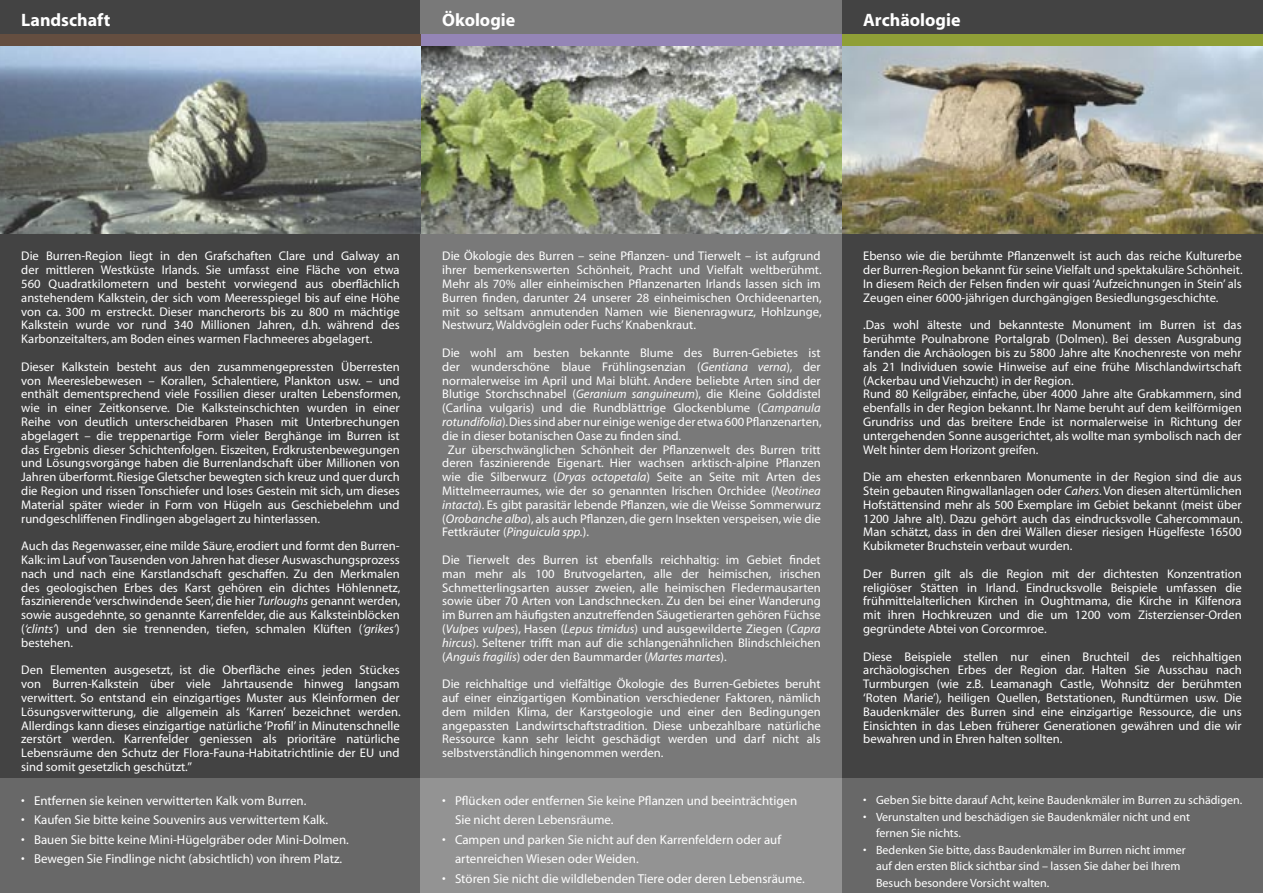
<style>
.page{position:relative;width:1263px;height:893px;background:#fff}
.page>*{position:absolute;margin:0;border:0;box-sizing:border-box;transform-origin:0 0}
.t1{font:700 18px "Myriad";color:#fff}
.t2{font:12.9px/19.5px "Myriad";color:#fff}
.t3{font:12.6px/13.8px "Myriad";color:#fff;text-align:justify}
.t4{font:12px/16.5px "Myriad";color:#fff}
.s1{font-style:italic}
</style>
<div class="page">
<div style="left:0;top:0;width:421px;height:893px;background:#434343"></div>
<div style="left:421px;top:0;width:421px;height:893px;background:#797979"></div>
<div style="left:842px;top:0;width:421px;height:893px;background:#434343"></div>
<svg style="left:0;top:778px;width:1263px;height:115px;background:#767676"></svg>
<div style="left:0;top:34px;width:421px;height:13px;background:#644e40"></div>
<div style="left:421px;top:34px;width:421px;height:13px;background:#9485b6"></div>
<div style="left:842px;top:34px;width:421px;height:13px;background:#8f9f37"></div>
<img style="left:0;top:47px;width:1263px;height:187px">
<p class="t1" style="left:21px;top:11px;width:91px">Landschaft</p>
<p class="t1" style="left:442px;top:11px;width:75px">Ökologie</p>
<p class="t1" style="left:863px;top:11px;width:99px">Archäologie</p>
<p class="t3" style="left:21px;top:250px;width:380px">Die Burren-Region liegt in den Grafschaften Clare und Galway an der mittleren Westküste Irlands. Sie umfasst eine Fläche von etwa 560 Quadratkilometern und besteht vorwiegend aus oberflächlich anstehendem Kalkstein, der sich vom Meeresspiegel bis auf eine Höhe von ca. 300 m erstreckt. Dieser mancherorts bis zu 800 m mächtige Kalkstein wurde vor rund 340 Millionen Jahren, d.h. während des Karbonzeitalters, am Boden eines warmen Flachmeeres abgelagert.</p>
<p class="t3" style="left:21px;top:360px;width:381px">Dieser Kalkstein besteht aus den zusammengepressten Überresten von Meereslebewesen – Korallen, Schalentiere, Plankton usw. – und enthält dementsprechend viele Fossilien dieser uralten Lebensformen, wie in einer Zeitkonserve. Die Kalksteinschichten wurden in einer Reihe von deutlich unterscheidbaren Phasen mit Unterbrechungen abgelagert – die treppenartige Form vieler Berghänge im Burren ist das Ergebnis dieser Schichtenfolgen. Eiszeiten, Erdkrustenbewegungen und Lösungsvorgänge haben die Burrenlandschaft über Millionen von Jahren überformt. Riesige Gletscher bewegten sich kreuz und quer durch die Region und rissen Tonschiefer und loses Gestein mit sich, um dieses Material später wieder in Form von Hügeln aus Geschiebelehm und rundgeschliffenen Findlingen abgelagert zu hinterlassen.</p>
<p class="t3" style="left:21px;top:540px;width:381px">Auch das Regenwasser, eine milde Säure, erodiert und formt den Burren-Kalk: im Lauf von Tausenden von Jahren hat dieser Auswaschungsprozess nach und nach eine Karstlandschaft geschaffen. Zu den Merkmalen des geologischen Erbes des Karst gehören ein dichtes Höhlennetz, faszinierende ‘verschwindende Seen’, die hier <span class="s1">Turloughs</span> genannt werden, sowie ausgedehnte, so genannte Karrenfelder, die aus Kalksteinblöcken (<span class="s1">‘clints’</span>) und den sie trennenden, tiefen, schmalen Klüften (<span class="s1">‘grikes’</span>) bestehen.</p>
<p class="t3" style="left:21px;top:664px;width:381px">Den Elementen ausgesetzt, ist die Oberfläche eines jeden Stückes von Burren-Kalkstein über viele Jahrtausende hinweg langsam verwittert. So entstand ein einzigartiges Muster aus Kleinformen der Lösungsverwitterung, die allgemein als ‘Karren’ bezeichnet werden.<br>Allerdings kann dieses einzigartige natürliche ‘Profil’ in Minutenschnelle zerstört werden. Karrenfelder geniessen als prioritäre natürliche Lebensräume den Schutz der Flora-Fauna-Habitatrichtlinie der EU und sind somit gesetzlich geschützt.’’</p>
<p class="t2" style="left:21px;top:791px;width:287px">• Entfernen sie keinen verwitterten Kalk vom Burren.</p>
<p class="t2" style="left:21px;top:811px;width:308px">• Kaufen Sie bitte keine Souvenirs aus verwittertem Kalk.</p>
<p class="t2" style="left:21px;top:830px;width:329px">• Bauen Sie bitte keine Mini-Hügelgräber oder Mini-Dolmen.</p>
<p class="t2" style="left:21px;top:850px;width:322px">• Bewegen Sie Findlinge nicht (absichtlich) von ihrem Platz.</p>
<p class="t3" style="left:442px;top:250px;width:381px">Die Ökologie des Burren – seine Pflanzen- und Tierwelt – ist aufgrund ihrer bemerkenswerten Schönheit, Pracht und Vielfalt weltberühmt.<br>Mehr als 70% aller einheimischen Pflanzenarten Irlands lassen sich im Burren finden, darunter 24 unserer 28 einheimischen Orchideenarten, mit so seltsam anmutenden Namen wie Bienenragwurz, Hohlzunge, Nestwurz, Waldvöglein oder Fuchs’ Knabenkraut.</p>
<p class="t3" style="left:442px;top:346px;width:381px">Die wohl am besten bekannte Blume des Burren-Gebietes ist der wunderschöne blaue Frühlingsenzian (<span class="s1">Gentiana verna</span>), der normalerweise im April und Mai blüht. Andere beliebte Arten sind der Blutige Storchschnabel (<span class="s1">Geranium sanguineum</span>), die Kleine Golddistel (Carlina vulgaris) und die Rundblättrige Glockenblume (<span class="s1">Campanula rotundifolia</span>). Dies sind aber nur einige wenige der etwa 600 Pflanzenarten, die in dieser botanischen Oase zu finden sind.</p>
<p class="t3" style="left:442px;top:443px;width:380px;text-indent:6px">Zur überschwänglichen Schönheit der Pflanzenwelt des Burren tritt deren faszinierende Eigenart. Hier wachsen arktisch-alpine Pflanzen wie die Silberwurz (<span class="s1">Dryas octopetala</span>) Seite an Seite mit Arten des Mittelmeerraumes, wie der so genannten Irischen Orchidee (<span class="s1">Neotinea intacta</span>). Es gibt parasitär lebende Pflanzen, wie die Weisse Sommerwurz (<span class="s1">Orobanche alba</span>), als auch Pflanzen, die gern Insekten verspeisen, wie die Fettkräuter (<span class="s1">Pinguicula spp.</span>).</p>
<p class="t3" style="left:442px;top:553px;width:380px">Die Tierwelt des Burren ist ebenfalls reichhaltig: im Gebiet findet man mehr als 100 Brutvogelarten, alle der heimischen, irischen Schmetterlingsarten ausser zweien, alle heimischen Fledermausarten sowie über 70 Arten von Landschnecken. Zu den bei einer Wanderung im Burren am häufigsten anzutreffenden Säugetierarten gehören Füchse (<span class="s1">Vulpes vulpes</span>), Hasen (<span class="s1">Lepus timidus</span>) und ausgewilderte Ziegen (<span class="s1">Capra hircus</span>). Seltener trifft man auf die schlangenähnlichen Blindschleichen (<span class="s1">Anguis fragilis</span>) oder den Baummarder (<span class="s1">Martes martes</span>).</p>
<p class="t3" style="left:442px;top:678px;width:380px">Die reichhaltige und vielfältige Ökologie des Burren-Gebietes beruht auf einer einzigartigen Kombination verschiedener Faktoren, nämlich dem milden Klima, der Karstgeologie und einer den Bedingungen angepassten Landwirtschaftstradition. Diese unbezahlbare natürliche Ressource kann sehr leicht geschädigt werden und darf nicht als selbstverständlich hingenommen werden.</p>
<p class="t2" style="left:455px;top:791px;width:344px;text-indent:-13px">• Pflücken oder entfernen Sie keine Pflanzen und beeinträchtigen<br>Sie nicht deren Lebensräume.</p>
<p class="t2" style="left:442px;top:830px;width:340px">• Campen und parken Sie nicht auf den Karrenfeldern oder auf</p>
<p class="t2" style="left:455px;top:850px;width:185px">artenreichen Wiesen oder Weiden.</p>
<p class="t2" style="left:442px;top:869px;width:364px">• Stören Sie nicht die wildlebenden Tiere oder deren Lebensräume.</p>
<p class="t3" style="left:863px;top:250px;width:381px">Ebenso wie die berühmte Pflanzenwelt ist auch das reiche Kulturerbe der Burren-Region bekannt für seine Vielfalt und spektakuläre Schönheit.<br>In diesem Reich der Felsen finden wir quasi ‘Aufzeichnungen in Stein’ als Zeugen einer 6000-jährigen durchgängigen Besiedlungsgeschichte.</p>
<p class="t3" style="left:863px;top:319px;width:380px">.Das wohl älteste und bekannteste Monument im Burren ist das berühmte Poulnabrone Portalgrab (Dolmen). Bei dessen Ausgrabung fanden die Archäologen bis zu 5800 Jahre alte Knochenreste von mehr als 21 Individuen sowie Hinweise auf eine frühe Mischlandwirtschaft (Ackerbau und Viehzucht) in der Region.</p>
<p class="t3" style="left:863px;top:388px;width:380px">Rund 80 Keilgräber, einfache, über 4000 Jahre alte Grabkammern, sind ebenfalls in der Region bekannt. Ihr Name beruht auf dem keilförmigen Grundriss und das breitere Ende ist normalerweise in Richtung der untergehenden Sonne ausgerichtet, als wollte man symbolisch nach der Welt hinter dem Horizont greifen.</p>
<p class="t3" style="left:863px;top:471px;width:381px">Die am ehesten erkennbaren Monumente in der Region sind die aus Stein gebauten Ringwallanlagen oder <span class="s1">Cahers</span>. Von diesen altertümlichen Hofstättensind mehr als 500 Exemplare im Gebiet bekannt (meist über 1200 Jahre alt). Dazu gehört auch das eindrucksvolle Cahercommaun.<br>Man schätzt, dass in den drei Wällen dieser riesigen Hügelfeste 16500<br>Kubikmeter Bruchstein verbaut wurden.</p>
<p class="t3" style="left:863px;top:567px;width:380px">Der Burren gilt als die Region mit der dichtesten Konzentration religiöser Stätten in Irland. Eindrucksvolle Beispiele umfassen die frühmittelalterlichen Kirchen in Oughtmama, die Kirche in Kilfenora mit ihren Hochkreuzen und die um 1200 vom Zisterzienser-Orden gegründete Abtei von Corcormroe.</p>
<p class="t3" style="left:863px;top:650px;width:380px">Diese Beispiele stellen nur einen Bruchteil des reichhaltigen archäologischen Erbes der Region dar. Halten Sie Ausschau nach Turmburgen (wie z.B. Leamanagh Castle, Wohnsitz der berühmten ‘Roten Marie’), heiligen Quellen, Betstationen, Rundtürmen usw. Die Baudenkmäler des Burren sind eine einzigartige Ressource, die uns Einsichten in das Leben früherer Generationen gewähren und die wir bewahren und in Ehren halten sollten.</p>
<p class="t4" style="left:863px;top:792px;width:381px">• Geben Sie bitte darauf Acht, keine Baudenkmäler im Burren zu schädigen.</p>
<p class="t4" style="left:876px;top:809px;width:315px;text-indent:-13px">• Verunstalten und beschädigen sie Baudenkmäler nicht und ent fernen Sie nichts.</p>
<p class="t4" style="left:863px;top:842px;width:324px">• Bedenken Sie bitte, dass Baudenkmäler im Burren nicht immer</p>
<p class="t4" style="left:876px;top:858px;width:306px">auf den ersten Blick sichtbar sind – lassen Sie daher bei Ihrem<br>Besuch besondere Vorsicht walten.</p>
</div>
